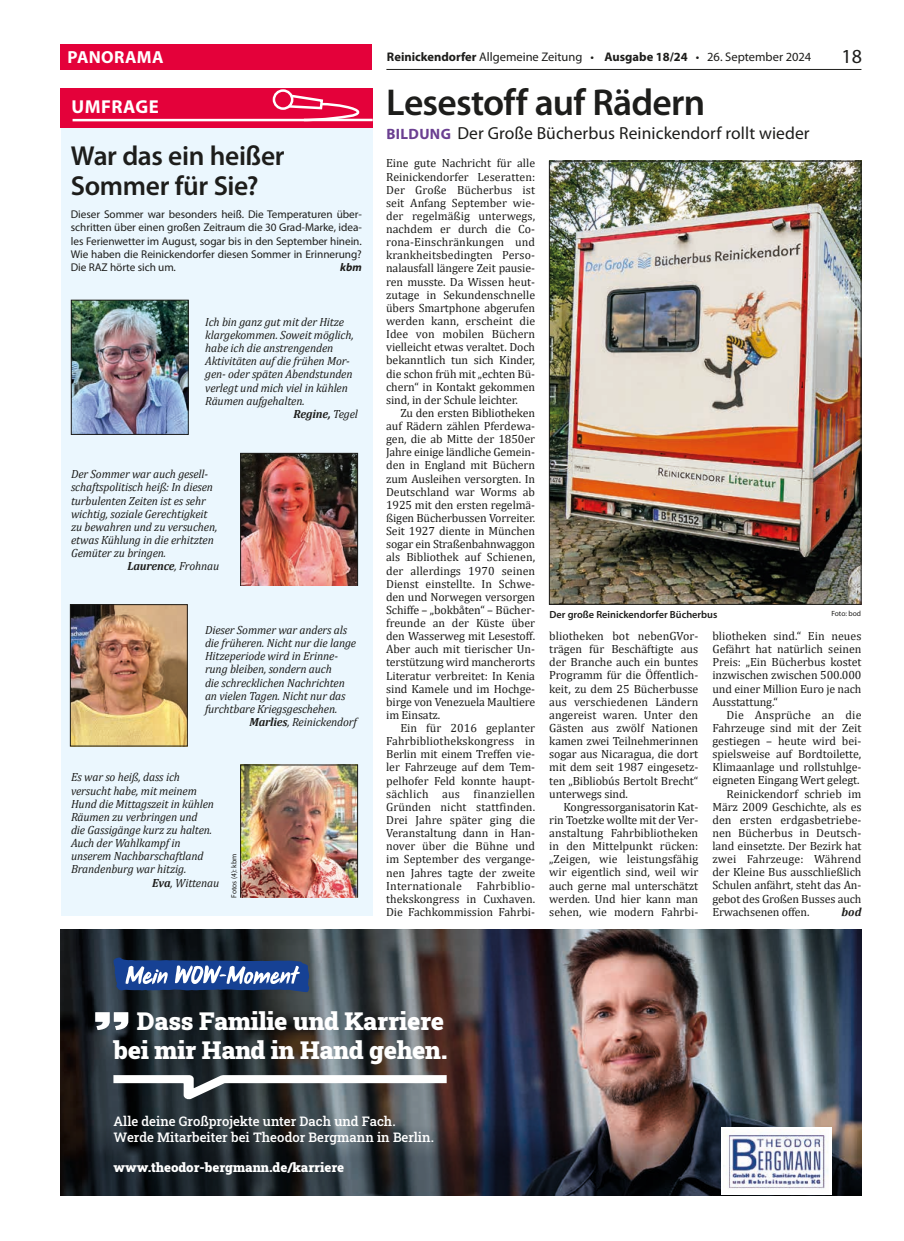
<style>
.page{position:relative;width:904px;height:1241px;background:#fff}
.page>*{position:absolute;margin:0;border:0;box-sizing:border-box;transform-origin:0 0}
.t1{font:600 37.5px "Myriad Pro";letter-spacing:-.02em;color:#1d1d1b}
.t2{font:600 27.5px/30px "Myriad Pro";letter-spacing:-.015em;color:#1d1d1b}
.t3{font:900 25px/28.8px "Roboto Slab";letter-spacing:-.01em;color:#fff;text-align:right}
.t4{font:20px "Myriad Pro";color:#1d1d1b}
.t5{font:700 18.75px "Myriad Pro";letter-spacing:.025em;color:#fff}
.t6{font:17.5px "Myriad Pro";letter-spacing:.005em;color:#1d1d1b}
.t7{font:700 17.5px "Myriad Pro";letter-spacing:.02em;color:#fff}
.t8{font:500 13.12px/16.9px "Roboto Slab";color:#fff}
.t9{font:900 13.12px "Roboto Slab";color:#fff}
.t10{font:12.5px "Myriad Pro";color:#1d1d1b}
.t11{font:11.88px/13.1px "Cambria";letter-spacing:-.005em;color:#1d1d1b;text-align:justify}
.t12{font:italic 11.88px/13.1px "Cambria";letter-spacing:-.01em;color:#1d1d1b}
.t13{font:italic 700 11.88px "Cambria";letter-spacing:-.01em;color:#1d1d1b}
.t14{font:11.25px/13.1px "Myriad Pro";letter-spacing:-.005em;color:#1d1d1b;text-align:justify}
.t15{font:italic 700 11.25px "Myriad Pro";color:#1d1d1b}
.t16{font:600 10.25px "Myriad Pro";color:#1d1d1b}
.t17{font:7.5px "Myriad Pro";color:#1d1d1b}
.s1{font-weight:400}
.s2{font-weight:700}
.s3{font-weight:700;font-size:15px;color:#6b3f91}
</style>
<div class="page">
<hr style="left:386px;top:69px;width:475px;height:1px;background:#1d1d1b">
<div style="left:61px;top:110px;width:312px;height:805px;background:#ebf7fe"></div>
<img style="left:242px;top:455px;width:114px;height:129px">
<div style="left:240px;top:453px;width:118px;height:133px;border:1px solid #1d1d1b"></div>
<img style="left:72px;top:606px;width:113px;height:138px">
<div style="left:70px;top:604px;width:117px;height:142px;border:1px solid #1d1d1b"></div>
<img style="left:73px;top:302px;width:113px;height:130px">
<div style="left:71px;top:300px;width:117px;height:134px;border:1px solid #1d1d1b"></div>
<img style="left:242px;top:766px;width:114px;height:129px">
<div style="left:240px;top:764px;width:118px;height:133px;border:1px solid #1d1d1b"></div>
<div style="left:61px;top:88px;width:312px;height:39px;background:#e4013a"></div>
<svg style="left:72px;top:92px;width:288px;height:30px"></svg>
<svg style="left:274px;top:90px;width:18px;height:19px"></svg>
<div style="left:273px;top:89px;width:20px;height:21px;border:2px solid #fff;border-radius:50%"></div>
<hr style="left:304px;top:119px;width:69px;height:2px;background:#fff">
<div style="left:60px;top:44px;width:312px;height:25px;background:#e4013a"></div>
<img style="left:551px;top:163px;width:308px;height:439px">
<div style="left:549px;top:161px;width:312px;height:443px;border:1px solid #1d1d1b"></div>
<img style="left:60px;top:929px;width:801px;height:196px">
<svg style="left:60px;top:1125px;width:801px;height:69px;background:#2b2d33"></svg>
<svg style="left:113px;top:1074px;width:333px;height:26px"></svg>
<svg style="left:95px;top:1011px;width:33px;height:18px"></svg>
<svg style="left:113px;top:957px;width:196px;height:35px;background:#476398"></svg>
<div style="left:721px;top:1127px;width:110px;height:67px;background:#fff"></div>
<img style="left:723px;top:1129px;width:105px;height:60px">
<h3 class="t7" style="left:67px;top:46px;width:97px">PANORAMA</h3>
<h3 class="t5" style="left:71px;top:95px;width:89px">UMFRAGE</h3>
<h2 class="t2" style="left:71px;top:139px;width:215px">War das ein heißer<br>Sommer für Sie?</h2>
<p class="t14" style="left:71px;top:208px;width:292px">Dieser Sommer war besonders heiß. Die Temperaturen über&shy;schritten über einen großen Zeitraum die 30 Grad-Marke, idea&shy;les Ferienwetter im August, sogar bis in den September hinein.<br>Wie haben die Reinickendorfer diesen Sommer in Erinnerung?<br>Die RAZ hörte sich um.</p>
<p class="t15" style="left:340px;top:261px;width:23px">kbm</p>
<p class="t12" style="left:205px;top:315px;width:140px">Ich bin ganz gut mit der Hitze</p>
<p class="t12" style="left:205px;top:328px;width:150px">klargekommen. Soweit möglich,</p>
<p class="t12" style="left:205px;top:341px;width:130px">habe ich die anstrengenden</p>
<p class="t12" style="left:205px;top:354px;width:146px">Aktivitäten auf die frühen Mor-</p>
<p class="t12" style="left:205px;top:367px;width:149px">gen- oder späten Abendstunden</p>
<p class="t12" style="left:205px;top:380px;width:144px">verlegt und mich viel in kühlen</p>
<p class="t12" style="left:205px;top:393px;width:101px">Räumen aufgehalten.</p>
<p class="t13" style="left:293px;top:405px;width:66px">Regine, <span class="s1">Tegel</span></p>
<p class="t12" style="left:71px;top:467px;width:139px">Der Sommer war auch gesell-</p>
<p class="t12" style="left:71px;top:480px;width:143px">schaftspolitisch heiß: In diesen</p>
<p class="t12" style="left:71px;top:493px;width:136px">turbulenten Zeiten ist es sehr</p>
<p class="t12" style="left:71px;top:506px;width:138px">wichtig, soziale Gerechtigkeit</p>
<p class="t12" style="left:71px;top:519px;width:148px">zu bewahren und zu versuchen,</p>
<p class="t12" style="left:71px;top:532px;width:144px">etwas Kühlung in die erhitzten</p>
<p class="t12" style="left:71px;top:546px;width:97px">Gemüter zu bringen.</p>
<p class="t13" style="left:127px;top:557px;width:93px">Laurence<span class="s1">, Frohnau</span></p>
<p class="t12" style="left:205px;top:622px;width:153px">Dieser Sommer war anders als die früheren. Nicht nur die lange<br>Hitzeperiode wird in Erinne&shy;rung bleiben, sondern auch<br>die schrecklichen Nachrichten an vielen Tagen. Nicht nur das furchtbare Kriegsgeschehen.</p>
<p class="t12" style="left:249px;top:714px;width:109px"><span class="s2">Marlies</span>, Reinickendorf</p>
<p class="t12" style="left:71px;top:770px;width:110px">Es war so heiß, dass ich</p>
<p class="t12" style="left:71px;top:783px;width:127px">versucht habe, mit meinem</p>
<p class="t12" style="left:71px;top:796px;width:144px">Hund die Mittagszeit in kühlen</p>
<p class="t12" style="left:71px;top:809px;width:128px">Räumen zu verbringen und</p>
<p class="t12" style="left:71px;top:822px;width:143px">die Gassigänge kurz zu halten.</p>
<p class="t12" style="left:71px;top:835px;width:111px">Auch der Wahlkampf in</p>
<p class="t12" style="left:71px;top:849px;width:134px">unserem Nachbarschaftland</p>
<p class="t12" style="left:71px;top:862px;width:117px">Brandenburg war hitzig.</p>
<p class="t12" style="left:152px;top:875px;width:69px"><span class="s2">Eva</span>, Wittenau</p>
<p class="t17" style="left:229px;top:897px;width:46px;rotate:-90deg">Fotos (4): kbm</p>
<p class="t10" style="left:387px;top:49px;width:426px"><span class="s2">Reinickendorfer</span> Allgemeine Zeitung • <span class="s2">Ausgabe 18/24</span> • 26. September 2024</p>
<h3 class="t4" style="left:841px;top:44px;width:22px">18</h3>
<h1 class="t1" style="left:386px;top:78px;width:320px">Lesestoff auf Rädern</h1>
<h3 class="t6" style="left:386px;top:122px;width:425px"><span class="s3">BILDUNG</span> Der Große Bücherbus Reinickendorf rollt wieder</h3>
<p class="t11" style="left:386px;top:157px;width:150px">Eine gute Nachricht für alle Reinickendorfer Leseratten:<br>Der Große Bücherbus ist seit Anfang September wie&shy;der regelmäßig unterwegs, nachdem er durch die Co&shy;rona-Einschränkungen und krankheitsbedingten Perso&shy;nalausfall längere Zeit pausie&shy;ren musste. Da Wissen heut&shy;zutage in Sekundenschnelle übers Smartphone abgerufen werden kann, erscheint die Idee von mobilen Büchern vielleicht etwas veraltet. Doch bekanntlich tun sich Kinder, die schon früh mit „echten Bü&shy;chern“ in Kontakt gekommen sind, in der Schule leichter.</p>
<p class="t11" style="left:386px;top:406px;width:150px;text-indent:14px">Zu den ersten Bibliotheken auf Rädern zählen Pferdewa&shy;gen, die ab Mitte der 1850er Jahre einige ländliche Gemein&shy;den in England mit Büchern zum Ausleihen versorgten. In Deutschland war Worms ab 1925 mit den ersten regelmä&shy;ßigen Bücherbussen Vorreiter.<br>Seit 1927 diente in München sogar ein Straßenbahnwaggon als Bibliothek auf Schienen, der allerdings 1970 seinen Dienst einstellte. In Schwe&shy;den und Norwegen versorgen Schiffe – „bokbåten“ – Bücher&shy;freunde an der Küste über den Wasserweg mit Lesestoff.<br>Aber auch mit tierischer Un&shy;terstützung wird mancherorts Literatur verbreitet: In Kenia sind Kamele und im Hochge&shy;birge von Venezuela Maultiere im Einsatz.</p>
<p class="t11" style="left:386px;top:721px;width:150px;text-indent:14px">Ein für 2016 geplanter Fahrbibliothekskongress in Berlin mit einem Treffen vie&shy;ler Fahrzeuge auf dem Tem&shy;pelhofer Feld konnte haupt&shy;sächlich aus finanziellen Gründen nicht stattfinden.<br>Drei Jahre später ging die Veranstaltung dann in Han&shy;nover über die Bühne und im September des vergange&shy;nen Jahres tagte der zweite Internationale Fahrbiblio&shy;thekskongress in Cuxhaven.<br>Die Fachkommission Fahrbi-</p>
<p class="t16" style="left:549px;top:608px;width:169px">Der große Reinickendorfer Bücherbus</p>
<p class="t17" style="left:831px;top:608px;width:31px">Foto: bod</p>
<p class="t11" style="left:549px;top:629px;width:150px">bliotheken bot nebenGVor&shy;trägen für Beschäftigte aus der Branche auch ein buntes Programm für die Öffentlich&shy;keit, zu dem 25 Bücherbusse aus verschiedenen Ländern angereist waren. Unter den Gästen aus zwölf Nationen kamen zwei Teilnehmerinnen sogar aus Nicaragua, die dort mit dem seit 1987 eingesetz&shy;ten „Bibliobús Bertolt Brecht“ unterwegs sind.</p>
<p class="t11" style="left:549px;top:800px;width:150px;text-indent:14px">Kongressorganisatorin Kat&shy;rin Toetzke wollte mit der Ver&shy;anstaltung Fahrbibliotheken in den Mittelpunkt rücken: „Zeigen, wie leistungsfähig wir eigentlich sind, weil wir auch gerne mal unterschätzt werden. Und hier kann man sehen, wie modern Fahrbi-</p>
<p class="t11" style="left:712px;top:629px;width:150px">bliotheken sind.“ Ein neues Gefährt hat natürlich seinen Preis: „Ein Bücherbus kostet inzwischen zwischen 500.000 und einer Million Euro je nach Ausstattung.“</p>
<p class="t11" style="left:726px;top:708px;width:136px">Die Ansprüche an die</p>
<p class="t11" style="left:712px;top:721px;width:150px">Fahrzeuge sind mit der Zeit</p>
<p class="t11" style="left:712px;top:734px;width:150px">gestiegen – heute wird bei-</p>
<p class="t11" style="left:712px;top:747px;width:150px">spielsweise auf Bordtoilette,</p>
<p class="t11" style="left:712px;top:760px;width:150px">Klimaanlage und rollstuhlge-</p>
<p class="t11" style="left:712px;top:773px;width:149px">eigneten Eingang Wert gelegt.</p>
<p class="t11" style="left:726px;top:786px;width:136px">Reinickendorf schrieb im</p>
<p class="t11" style="left:712px;top:800px;width:150px">März 2009 Geschichte, als es</p>
<p class="t11" style="left:712px;top:813px;width:150px">den ersten erdgasbetriebe-</p>
<p class="t11" style="left:712px;top:826px;width:150px">nen Bücherbus in Deutsch-</p>
<p class="t11" style="left:712px;top:839px;width:150px">land einsetzte. Der Bezirk hat</p>
<p class="t11" style="left:712px;top:852px;width:150px">zwei Fahrzeuge: Während</p>
<p class="t11" style="left:712px;top:865px;width:150px">der Kleine Bus ausschließlich</p>
<p class="t11" style="left:712px;top:878px;width:150px">Schulen anfährt, steht das An-</p>
<p class="t11" style="left:712px;top:891px;width:150px">gebot des Großen Busses auch</p>
<p class="t11" style="left:712px;top:904px;width:99px">Erwachsenen offen.</p>
<p class="t13" style="left:841px;top:903px;width:21px">bod</p>
<h3 class="t3" style="left:113px;top:1005px;width:335px">Dass Familie und Karriere bei mir Hand in Hand gehen.</h3>
<p class="t8" style="left:113px;top:1111px;width:322px">Alle deine Großprojekte unter Dach und Fach.<br>Werde Mitarbeiter bei Theodor Bergmann in Berlin.</p>
<p class="t9" style="left:113px;top:1157px;width:232px">www.theodor-bergmann.de/karriere</p>
</div>
